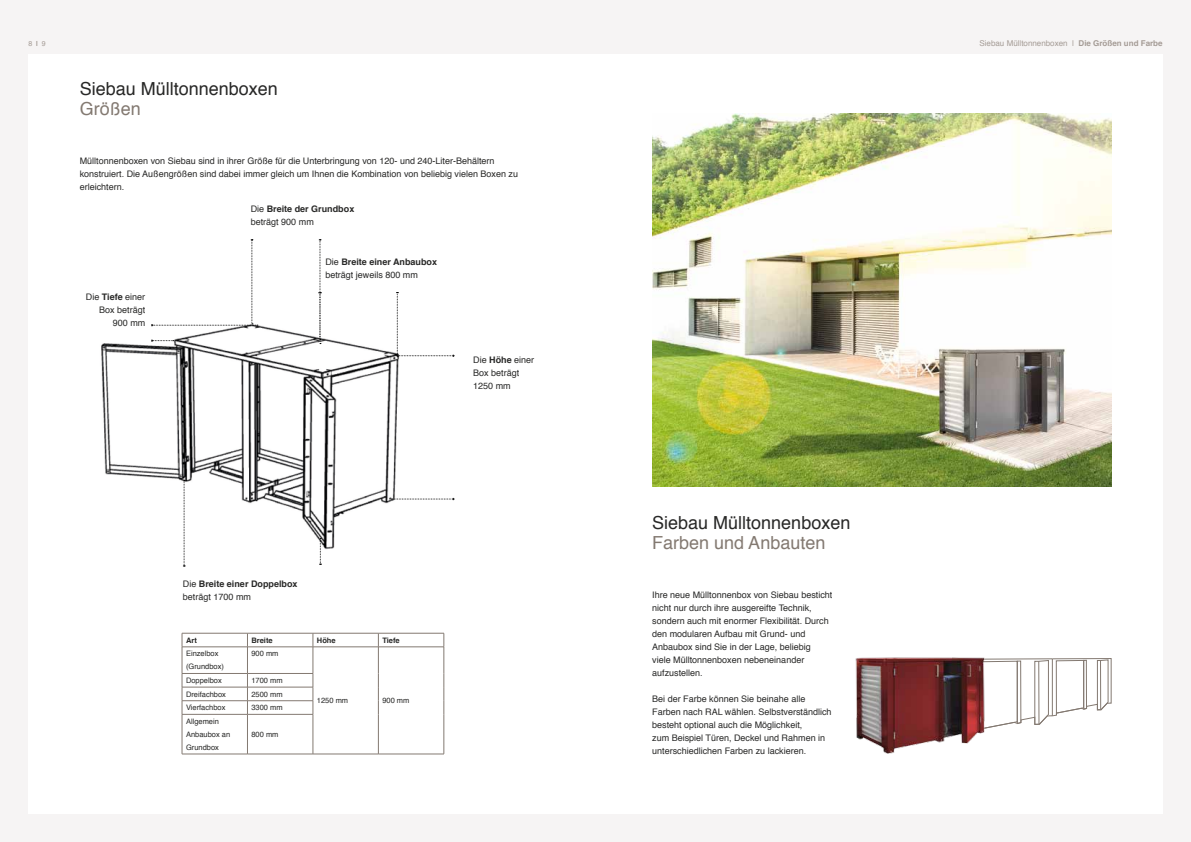
<style>
.page{position:relative;width:1191px;height:842px;background:#f6f4f4}
.page>*{position:absolute;margin:0;border:0;box-sizing:border-box;transform-origin:0 0}
.t1{font:18px "Helvetica";color:#282827}
.t2{font:18px "Helvetica";color:#837971}
.t3{font:9px/13px "Helvetica";color:#282827}
.t4{font:700 9px/13px "Helvetica";color:#282827}
.t5{font:8px "Helvetica";color:#a59c96}
.t6{font:7.5px/13px "Helvetica";color:#282827}
.t7{font:700 7.5px "Helvetica";color:#282827}
.t8{font:7px "Helvetica";color:#a59c96}
.s1{font-weight:700}
.s2{font-weight:400}
</style>
<div class="page">
<div style="left:28px;top:54px;width:1134px;height:760px;background:#fff"></div>
<svg style="left:1002px;top:658px;width:109px;height:68px"></svg>
<hr style="left:1038px;top:661px;width:1px;height:63px;background:#837971">
<img style="left:855px;top:657px;width:147px;height:97px">
<img style="left:101px;top:239px;width:354px;height:328px">
<svg style="left:318px;top:240px;width:4px;height:104px"></svg>
<svg style="left:396px;top:292px;width:58px;height:65px"></svg>
<svg style="left:152px;top:340px;width:22px;height:2px"></svg>
<svg style="left:152px;top:240px;width:106px;height:86px"></svg>
<svg style="left:391px;top:498px;width:63px;height:2px"></svg>
<svg style="left:183px;top:480px;width:2px;height:87px"></svg>
<svg style="left:319px;top:538px;width:2px;height:27px"></svg>
<hr style="left:182px;top:647px;width:65px;height:1px;background:#837971">
<hr style="left:247px;top:647px;width:66px;height:1px;background:#837971">
<hr style="left:313px;top:647px;width:65px;height:1px;background:#837971">
<hr style="left:378px;top:647px;width:66px;height:1px;background:#837971">
<hr style="left:182px;top:673px;width:65px;height:1px;background:#837971">
<hr style="left:247px;top:673px;width:66px;height:1px;background:#837971">
<hr style="left:182px;top:687px;width:65px;height:1px;background:#837971">
<hr style="left:247px;top:687px;width:66px;height:1px;background:#837971">
<hr style="left:182px;top:700px;width:65px;height:1px;background:#837971">
<hr style="left:247px;top:700px;width:66px;height:1px;background:#837971">
<hr style="left:182px;top:714px;width:65px;height:1px;background:#837971">
<hr style="left:247px;top:714px;width:66px;height:1px;background:#837971">
<hr style="left:182px;top:633px;width:65px;height:1px;background:#837971">
<hr style="left:247px;top:633px;width:66px;height:1px;background:#837971">
<hr style="left:313px;top:633px;width:65px;height:1px;background:#837971">
<hr style="left:378px;top:633px;width:66px;height:1px;background:#837971">
<svg style="left:378px;top:633px;width:1px;height:81px"></svg>
<svg style="left:444px;top:633px;width:1px;height:81px"></svg>
<hr style="left:378px;top:714px;width:1px;height:40px;background:#837971">
<hr style="left:444px;top:714px;width:1px;height:40px;background:#837971">
<hr style="left:313px;top:754px;width:65px;height:1px;background:#837971">
<hr style="left:378px;top:754px;width:66px;height:1px;background:#837971">
<svg style="left:182px;top:633px;width:1px;height:81px"></svg>
<svg style="left:247px;top:633px;width:1px;height:81px"></svg>
<svg style="left:313px;top:633px;width:1px;height:81px"></svg>
<hr style="left:182px;top:714px;width:1px;height:40px;background:#837971">
<hr style="left:247px;top:714px;width:1px;height:40px;background:#837971">
<hr style="left:313px;top:714px;width:1px;height:40px;background:#837971">
<hr style="left:182px;top:754px;width:65px;height:1px;background:#837971">
<hr style="left:247px;top:754px;width:66px;height:1px;background:#837971">
<img style="left:652px;top:113px;width:459px;height:374px">
<p class="t8" style="left:28px;top:38px;width:19px">8 <span class="s1">|</span> 9</p>
<p class="t5" style="left:979px;top:38px;width:185px">Siebau Mülltonnenboxen | <span class="s1">Die Größen und Farbe</span></p>
<h1 class="t1" style="left:80px;top:75px;width:200px">Siebau Mülltonnenboxen</h1>
<h1 class="t2" style="left:80px;top:95px;width:63px">Größen</h1>
<p class="t3" style="left:80px;top:155px;width:440px">Mülltonnenboxen von Siebau sind in ihrer Größe für die Unterbringung von 120- und 240-Liter-Behältern konstruiert. Die Außengrößen sind dabei immer gleich um Ihnen die Kombination von beliebig vielen Boxen zu erleichtern.</p>
<p class="t4" style="left:251px;top:203px;width:105px"><span class="s2">Die</span> Breite der Grundbox <span class="s2">beträgt 900 mm</span></p>
<p class="t3" style="left:86px;top:290px;width:61px;text-align:right">Die <span class="s1">Tiefe</span> einer<br>Box beträgt<br>900 mm</p>
<p class="t3" style="left:325px;top:256px;width:113px">Die <span class="s1">Breite einer Anbaubox </span>beträgt jeweils 800 mm</p>
<p class="t3" style="left:473px;top:353px;width:63px">Die <span class="s1">Höhe</span> einer<br>Box beträgt<br>1250 mm</p>
<p class="t4" style="left:183px;top:577px;width:116px"><span class="s2">Die</span> Breite einer Doppelbox <span class="s2">beträgt 1700 mm</span></p>
<p class="t7" style="left:186px;top:634px;width:12px">Art</p>
<p class="t7" style="left:251px;top:634px;width:23px">Breite</p>
<p class="t7" style="left:317px;top:634px;width:20px">Höhe</p>
<p class="t7" style="left:382px;top:634px;width:19px">Tiefe</p>
<p class="t6" style="left:186px;top:647px;width:39px">Einzelbox (Grundbox)</p>
<p class="t6" style="left:251px;top:647px;width:29px">900 mm</p>
<p class="t6" style="left:317px;top:694px;width:33px">1250 mm</p>
<p class="t6" style="left:382px;top:694px;width:29px">900 mm</p>
<p class="t6" style="left:186px;top:674px;width:37px">Doppelbox</p>
<p class="t6" style="left:251px;top:674px;width:33px">1700 mm</p>
<p class="t6" style="left:186px;top:688px;width:42px">Dreifachbox</p>
<p class="t6" style="left:251px;top:688px;width:33px">2500 mm</p>
<p class="t6" style="left:186px;top:701px;width:41px">Vierfachbox</p>
<p class="t6" style="left:251px;top:701px;width:33px">3300 mm</p>
<p class="t6" style="left:186px;top:715px;width:46px">Allgemein<br>Anbaubox an<br>Grundbox</p>
<p class="t6" style="left:251px;top:728px;width:29px">800 mm</p>
<h1 class="t1" style="left:652px;top:509px;width:200px">Siebau Mülltonnenboxen</h1>
<h1 class="t2" style="left:652px;top:529px;width:175px">Farben und Anbauten</h1>
<p class="t3" style="left:652px;top:589px;width:182px">Ihre neue Mülltonnenbox von Siebau besticht nicht nur durch ihre ausgereifte Technik, sondern auch mit enormer Flexibilität. Durch den modularen Aufbau mit Grund- und Anbaubox sind Sie in der Lage, beliebig<br>viele Mülltonnenboxen nebeneinander aufzustellen.</p>
<p class="t3" style="left:652px;top:693px;width:181px">Bei der Farbe können Sie beinahe alle Farben nach RAL wählen. Selbstverständlich besteht optional auch die Möglichkeit,<br>zum Beispiel Türen, Deckel und Rahmen in unterschiedlichen Farben zu lackieren.</p>
</div>
